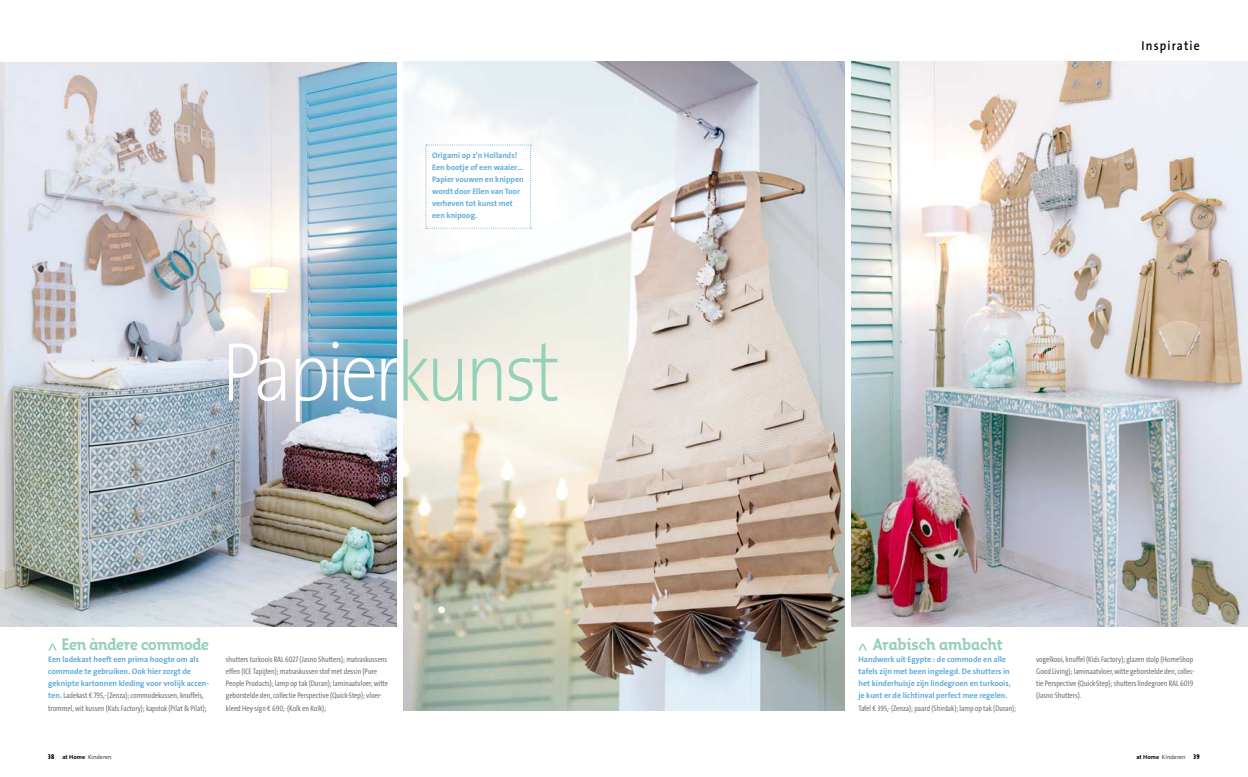
<style>
.page{position:relative;width:1248px;height:777px;background:#fff}
.page>*{position:absolute;margin:0;border:0;box-sizing:border-box;transform-origin:0 0}
.t1{font:200 84px "The Sans B W2";letter-spacing:-.06em;color:#fff;scale:.9 1}
.t2{font:700 16px "Fresco Inf Sans";letter-spacing:-.02em;color:#95d0b9;scale:.9 1}
.t3{font:600 13px "The Sans B W6";letter-spacing:.1em;color:#000;scale:.9 1}
.t4{font:8px/12px "The Sans Cd LF5 Plain";color:#76747c}
.t5{font:700 8px/12px "The Sans B W7";color:#5eabdd}
.t6{font:300 6px "The Sans B W3";letter-spacing:.01em;color:#000}
.s1{color:#95d0b9}
.s2{font-family:"The Sans B W7";font-weight:700;color:#5eabdd}
.s3{font-family:"The Sans Cd LF8";font-weight:800;font-size:7px}
.s4{font-family:"The Sans B W7";font-weight:700}
</style>
<div class="page">
<img style="left:0;top:62px;width:396px;height:564px">
<img style="left:851px;top:61px;width:396px;height:565px">
<img style="left:403px;top:61px;width:441px;height:649px">
<svg style="left:425px;top:145px;width:106px;height:84px"></svg>
<svg style="left:48px;top:643px;width:9px;height:7px"></svg>
<svg style="left:858px;top:643px;width:8px;height:7px"></svg>
<p class="t5" style="left:432px;top:150px;width:93px">Origami op z’n Hollands!<br>Een bootje of een waaier…<br>Papier vouwen en knippen wordt door Ellen van Toor verheven tot kunst met een knipoog.</p>
<h1 class="t1" style="left:221px;top:318px;width:378px">Papier<span class="s1">kunst</span></h1>
<h3 class="t3" style="left:1141px;top:37px;width:66px">Inspiratie</h3>
<h2 class="t2" style="left:61px;top:634px;width:166px">Een àndere commode</h2>
<p class="t5" style="left:48px;top:654px;width:162px">Een ladekast heeft een prima hoogte om als commode te gebruiken. Ook hier zorgt de geknipte kartonnen kleding voor vrolijk accen-</p>
<p class="t4" style="left:48px;top:689px;width:160px"><span class="s2">ten.</span> Ladekast € 795,- (Zenza); commodekussen, knuffels, trommel, wit kussen (Kids Factory); kapstok (Pilat &amp; Pilat);</p>
<h2 class="t2" style="left:872px;top:634px;width:146px">Arabisch ambacht</h2>
<p class="t5" style="left:858px;top:654px;width:154px">Handwerk uit Egypte : de commode en alle tafels zijn met been ingelegd. De shutters in het kinderhuisje zijn lindegroen en turkoois, je kunt er de lichtinval perfect mee regelen.</p>
<p class="t4" style="left:858px;top:701px;width:159px">Tafel € 395,- (Zenza); paard (Shirdak); lamp op tak (Duran);</p>
<p class="t4" style="left:226px;top:653px;width:164px">shutters turkoois RAL 6027 (Jasno Shutters); matraskussens effen (ICE Tapijten); matraskussen stof met dessin (Pure People Products); lamp op tak (Duran); laminaatvloer, witte geborstelde den, collectie Perspective (Quick-Step); vloer&shy;kleed Hey-sign € 690,- (Kolk en Kolk);</p>
<p class="t4" style="left:1036px;top:653px;width:160px">vogelkooi, knuffel (Kids Factory); glazen stolp (HomeShop Good Living); laminaatvloer, witte geborstelde den, collec&shy;tie Perspective (Quick-Step); shutters lindegroen RAL 6019 (Jasno Shutters).</p>
<p class="t6" style="left:48px;top:752px;width:65px"><span class="s3">38</span> <span class="s4">at Home</span> Kinderen</p>
<p class="t6" style="left:1136px;top:752px;width:65px"><span class="s4">at Home</span> Kinderen <span class="s3">39</span></p>
</div>
